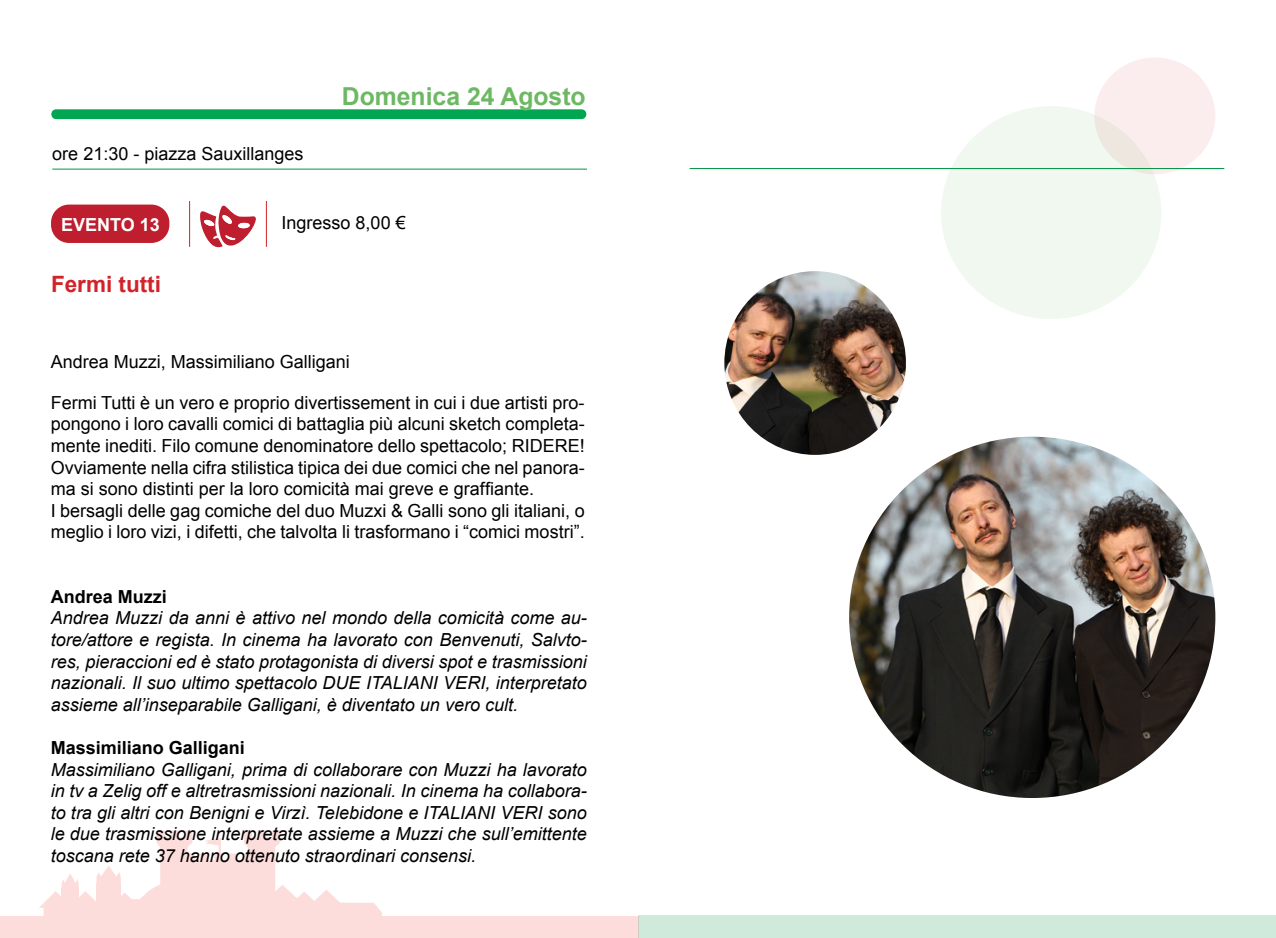
<style>
.page{position:relative;width:1276px;height:938px;background:#fff}
.page>*{position:absolute;margin:0;border:0;box-sizing:border-box;transform-origin:0 0}
.t1{font:700 24.75px "Arial";color:#6db863}
.t2{font:700 22.5px "Arial";color:#d2232a}
.t3{font:italic 18px/21.6px "Arial";color:#000;text-align:justify}
.t4{font:18px/21.6px "Arial";color:#000}
.t5{font:700 18px "Arial";color:#000}
.t6{font:700 18px "Arial";color:#fff}
</style>
<div class="page">
<div style="left:941px;top:106px;width:220px;height:213px;background:#f0f8f0;border-radius:50%"></div>
<div style="left:1094px;top:57px;width:121px;height:117px;background:linear-gradient(to right,#f5ebe8,#fdeef0);border-radius:50%"></div>
<svg style="left:39px;top:830px;width:343px;height:86px"></svg>
<div style="left:165px;top:846px;width:15px;height:27px;background:#fcdddb"></div>
<div style="left:251px;top:846px;width:15px;height:27px;background:#fcdddb"></div>
<div style="left:191px;top:865px;width:46px;height:33px;background:#fcdddb"></div>
<div style="left:0;top:916px;width:638px;height:22px;background:#fcdddb"></div>
<div style="left:638px;top:915px;width:638px;height:23px;background:#cfeadb"></div>
<div style="left:51px;top:204px;width:118px;height:39px;background:#be1e2d;border-radius:18px"></div>
<hr style="left:52px;top:169px;width:535px;height:1px;background:#009444">
<hr style="left:189px;top:201px;width:1px;height:46px;background:#d2232a">
<hr style="left:266px;top:201px;width:1px;height:46px;background:#d2232a">
<svg style="left:200px;top:205px;width:56px;height:43px"></svg>
<hr style="left:689px;top:168px;width:535px;height:1px;background:#009444">
<div style="left:51px;top:109px;width:535px;height:10px;background:#00a651;border-radius:5px"></div>
<img style="left:724px;top:271px;width:182px;height:184px">
<img style="left:849px;top:436px;width:366px;height:362px">
<p class="t4" style="left:52px;top:143px;width:253px">ore 21:30 - piazza Sauxillanges</p>
<h1 class="t1" style="left:342px;top:79px;width:245px">Domenica 24 Agosto</h1>
<p class="t6" style="left:61px;top:213px;width:100px">EVENTO 13</p>
<p class="t4" style="left:281px;top:212px;width:126px">Ingresso 8,00 €</p>
<p class="t2" style="left:51px;top:269px;width:112px">Fermi tutti</p>
<p class="t4" style="left:51px;top:351px;width:301px">Andrea Muzzi, Massimiliano Galligani</p>
<p class="t4" style="left:51px;top:392px;width:535px">Fermi Tutti è un vero e proprio divertissement in cui i due artisti pro&shy;pongono i loro cavalli comici di battaglia più alcuni sketch completa&shy;mente inediti. Filo comune denominatore dello spettacolo; RIDERE!<br>Ovviamente nella cifra stilistica tipica dei due comici che nel panora&shy;ma si sono distinti per la loro comicità mai greve e graffiante.<br>I bersagli delle gag comiche del duo Muzxi &amp; Galli sono gli italiani, o meglio i loro vizi, i difetti, che talvolta li trasformano i “comici mostri”.</p>
<p class="t5" style="left:51px;top:584px;width:118px">Andrea Muzzi</p>
<p class="t3" style="left:51px;top:607px;width:538px">Andrea Muzzi da anni è attivo nel mondo della comicità come au&shy;tore/attore e regista. In cinema ha lavorato con Benvenuti, Salvto&shy;res, pieraccioni ed è stato protagonista di diversi spot e trasmissioni nazionali. Il suo ultimo spettacolo DUE ITALIANI VERI, interpretato assieme all’inseparabile Galligani, è diventato un vero cult.</p>
<p class="t5" style="left:51px;top:735px;width:196px">Massimiliano Galligani</p>
<p class="t3" style="left:51px;top:758px;width:538px">Massimiliano Galligani, prima di collaborare con Muzzi ha lavorato in tv a Zelig off e altretrasmissioni nazionali. In cinema ha collabora&shy;to tra gli altri con Benigni e Virzì. Telebidone e ITALIANI VERI sono le due trasmissione interpretate assieme a Muzzi che sull’emittente toscana rete 37 hanno ottenuto straordinari consensi.</p>
</div>
